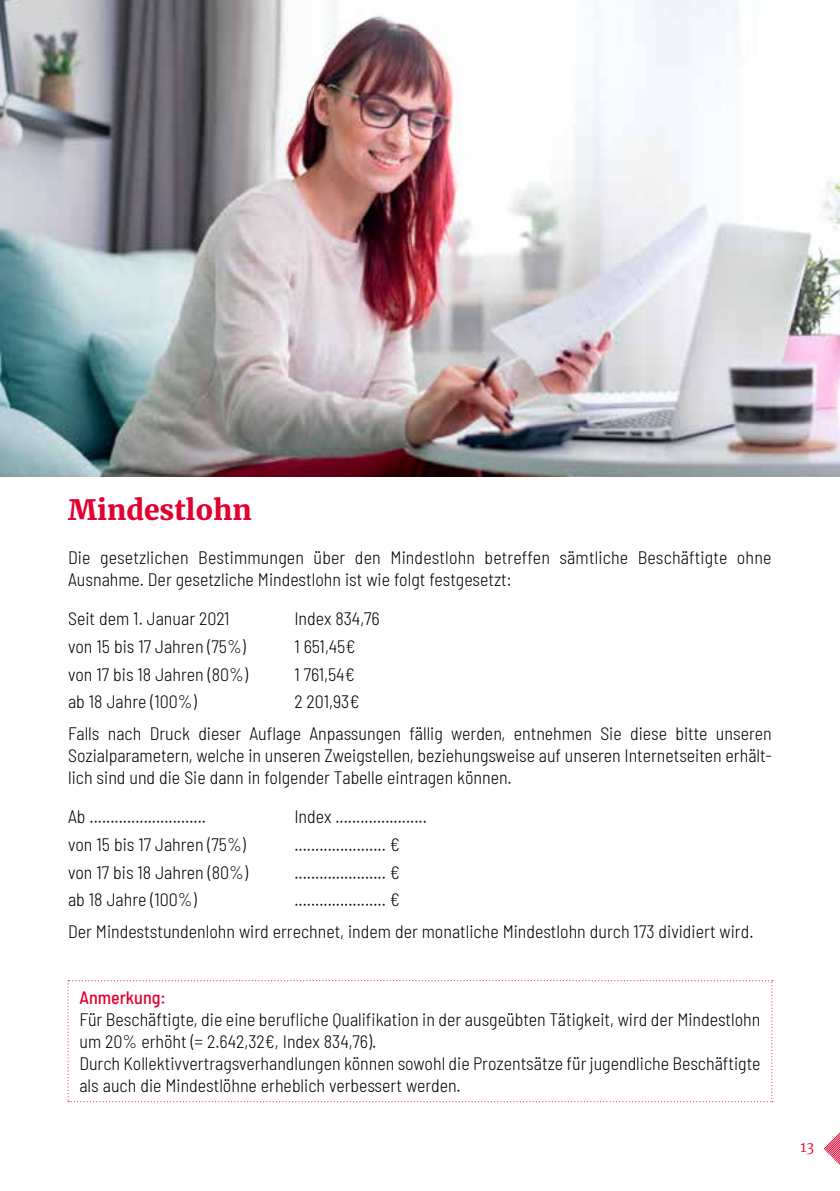
<style>
.page{position:relative;width:840px;height:1191px;background:#fff}
.page>*{position:absolute;margin:0;border:0;box-sizing:border-box;transform-origin:0 0}
.t1{font:900 28px "Merriweather";color:#e20030}
.t2{font:300 semi-condensed 18px/22px "Barlow";color:#000}
.t3{font:500 semi-condensed 18px "Barlow";color:#e20030}
.t4{font:300 14px "Merriweather";color:#e20030}
</style>
<div class="page">
<svg style="left:823px;top:1133px;width:16px;height:31px"></svg>
<svg style="left:68px;top:980px;width:704px;height:122px"></svg>
<img style="left:0;top:0;width:839px;height:476px">
<h1 class="t1" style="left:68px;top:490px;width:185px">Mindestlohn</h1>
<p class="t2" style="left:68px;top:545px;width:704px">Die gesetzlichen Bestimmungen über den Mindestlohn betreffen sämtliche Beschäftigte ohne<br>Ausnahme. Der gesetzliche Mindestlohn ist wie folgt festgesetzt:</p>
<p class="t2" style="left:68px;top:606px;width:163px">Seit dem 1. Januar 2021</p>
<p class="t2" style="left:294px;top:606px;width:87px">Index 834,76</p>
<p class="t2" style="left:68px;top:634px;width:179px">von 15 bis 17 Jahren (75%)</p>
<p class="t2" style="left:294px;top:634px;width:63px">1 651,45€</p>
<p class="t2" style="left:68px;top:662px;width:181px">von 17 bis 18 Jahren (80%)</p>
<p class="t2" style="left:294px;top:662px;width:62px">1 761,54€</p>
<p class="t2" style="left:68px;top:689px;width:130px">ab 18 Jahre (100%)</p>
<p class="t2" style="left:68px;top:684px;width:704px;line-height:32px;text-indent:226px">2 201,93€<br>Falls nach Druck dieser Auflage Anpassungen fällig werden, entnehmen Sie diese bitte unseren</p>
<p class="t2" style="left:68px;top:743px;width:704px">Sozialparametern, welche in unseren Zweigstellen, beziehungsweise auf unseren Internetseiten erhält&shy;lich sind und die Sie dann in folgender Tabelle eintragen können.</p>
<p class="t2" style="left:68px;top:804px;width:139px">Ab ............................</p>
<p class="t2" style="left:294px;top:804px;width:134px">Index ......................</p>
<p class="t2" style="left:68px;top:832px;width:179px">von 15 bis 17 Jahren (75%)</p>
<p class="t2" style="left:294px;top:832px;width:107px">...................... €</p>
<p class="t2" style="left:68px;top:860px;width:181px">von 17 bis 18 Jahren (80%)</p>
<p class="t2" style="left:294px;top:860px;width:107px">...................... €</p>
<p class="t2" style="left:68px;top:887px;width:130px">ab 18 Jahre (100%)</p>
<p class="t2" style="left:68px;top:882px;width:686px;line-height:32px;text-indent:226px">...................... €<br>Der Mindeststundenlohn wird errechnet, indem der monatliche Mindestlohn durch 173 dividiert wird.</p>
<p class="t3" style="left:79px;top:985px;width:88px">Anmerkung:</p>
<p class="t2" style="left:79px;top:1007px;width:682px">Für Beschäftigte, die eine berufliche Qualifikation in der ausgeübten Tätigkeit, wird der Mindestlohn um 20% erhöht (= 2.642,32€, Index 834,76).<br>Durch Kollektivvertragsverhandlungen können sowohl die Prozentsätze für jugendliche Beschäftigte als auch die Mindestlöhne erheblich verbessert werden.</p>
<p class="t4" style="left:800px;top:1137px;width:15px">13</p>
</div>
